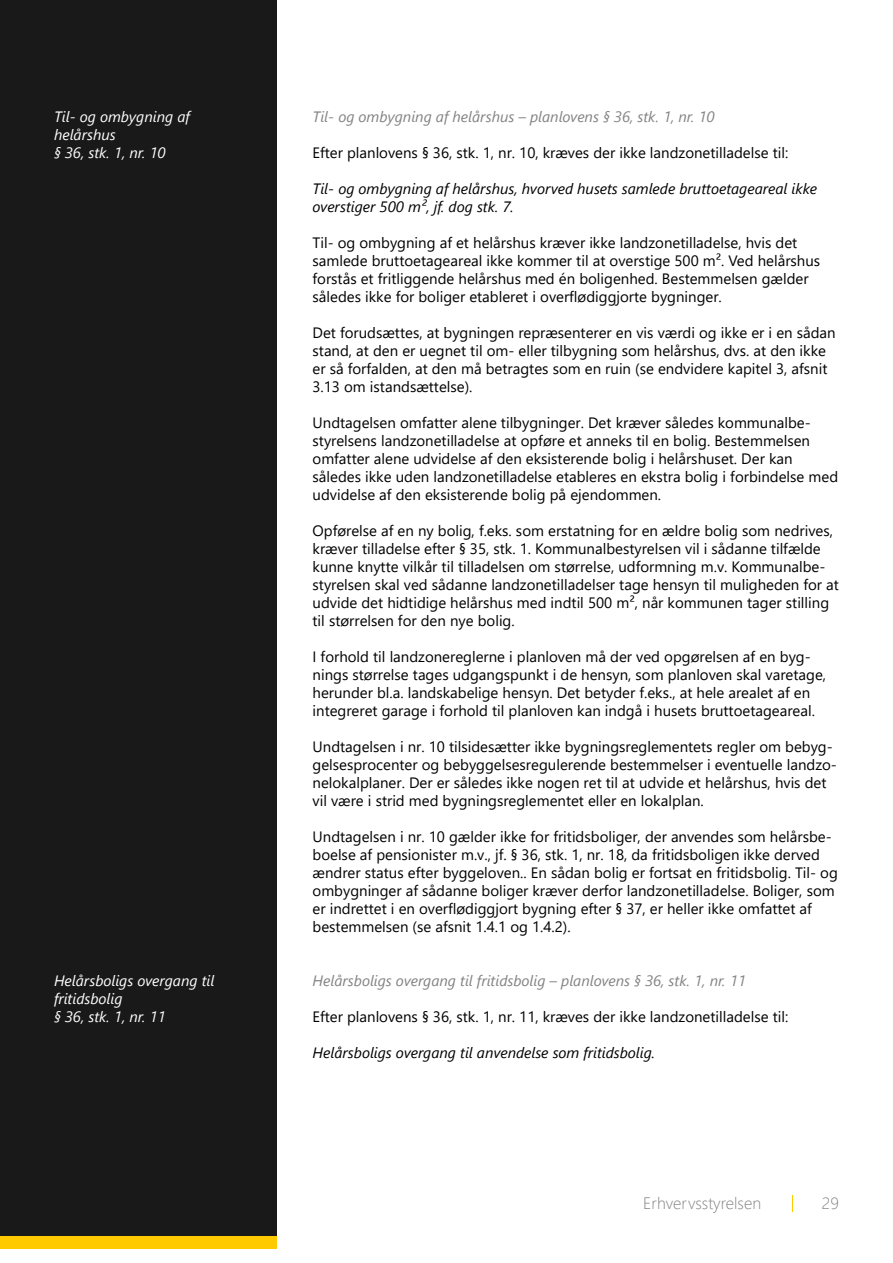
<style>
.page{position:relative;width:893px;height:1263px;background:#fff}
.page>*{position:absolute;margin:0;border:0;box-sizing:border-box;transform-origin:0 0}
.t1{font:300 16.5px "Segoe UI";color:#828282}
.t2{font:15px/18px "Segoe UI";color:#000}
.t3{font:italic 15px/18px "Segoe UI";color:#000}
.t4{font:italic 15px "Segoe UI";color:#828282}
.t5{font:italic 15px/18px "Segoe UI";color:#fff}
</style>
<div class="page">
<div style="left:0;top:0;width:276px;height:1236px;background:#191919"></div>
<svg style="left:792px;top:1195px;width:1px;height:17px"></svg>
<div style="left:0;top:1236px;width:276px;height:13px;background:#ffca00"></div>
<p class="t5" style="left:54px;top:105px;width:137px">Til- og ombygning af helårshus<br>§ 36, stk. 1, nr. 10</p>
<p class="t5" style="left:54px;top:969px;width:162px">Helårsboligs overgang til fritidsbolig<br>§ 36, stk. 1, nr. 11</p>
<p class="t4" style="left:313px;top:103px;width:404px">Til- og ombygning af helårshus – planlovens § 36, stk. 1, nr. 10</p>
<p class="t2" style="left:313px;top:143px;width:477px">Efter planlovens § 36, stk. 1, nr. 10, kræves der ikke landzonetilladelse til:</p>
<p class="t3" style="left:313px;top:177px;width:506px">Til- og ombygning af helårshus, hvorved husets samlede bruttoetageareal ikke overstiger 500 m², jf. dog stk. 7.</p>
<p class="t2" style="left:313px;top:233px;width:509px">Til- og ombygning af et helårshus kræver ikke landzonetilladelse, hvis det samlede bruttoetageareal ikke kommer til at overstige 500 m². Ved helårshus forstås et fritliggende helårshus med én boligenhed. Bestemmelsen gælder således ikke for boliger etableret i overflødiggjorte bygninger.</p>
<p class="t2" style="left:313px;top:323px;width:525px">Det forudsættes, at bygningen repræsenterer en vis værdi og ikke er i en sådan stand, at den er uegnet til om- eller tilbygning som helårshus, dvs. at den ikke er så forfalden, at den må betragtes som en ruin (se endvidere kapitel 3, afsnit 3.13 om istandsættelse).</p>
<p class="t2" style="left:313px;top:413px;width:527px">Undtagelsen omfatter alene tilbygninger. Det kræver således kommunalbe&shy;styrelsens landzonetilladelse at opføre et anneks til en bolig. Bestemmelsen omfatter alene udvidelse af den eksisterende bolig i helårshuset. Der kan således ikke uden landzonetilladelse etableres en ekstra bolig i forbindelse med udvidelse af den eksisterende bolig på ejendommen.</p>
<p class="t2" style="left:313px;top:521px;width:528px">Opførelse af en ny bolig, f.eks. som erstatning for en ældre bolig som nedrives, kræver tilladelse efter § 35, stk. 1. Kommunalbestyrelsen vil i sådanne tilfælde kunne knytte vilkår til tilladelsen om størrelse, udformning m.v. Kommunalbe&shy;styrelsen skal ved sådanne landzonetilladelser tage hensyn til muligheden for at udvide det hidtidige helårshus med indtil 500 m², når kommunen tager stilling til størrelsen for den nye bolig.</p>
<p class="t2" style="left:313px;top:647px;width:515px">I forhold til landzonereglerne i planloven må der ved opgørelsen af en byg&shy;nings størrelse tages udgangspunkt i de hensyn, som planloven skal varetage, herunder bl.a. landskabelige hensyn. Det betyder f.eks., at hele arealet af en integreret garage i forhold til planloven kan indgå i husets bruttoetageareal.</p>
<p class="t2" style="left:313px;top:737px;width:526px">Undtagelsen i nr. 10 tilsidesætter ikke bygningsreglementets regler om bebyg&shy;gelsesprocenter og bebyggelsesregulerende bestemmelser i eventuelle landzo&shy;nelokalplaner. Der er således ikke nogen ret til at udvide et helårshus, hvis det vil være i strid med bygningsreglementet eller en lokalplan.</p>
<p class="t2" style="left:313px;top:827px;width:527px">Undtagelsen i nr. 10 gælder ikke for fritidsboliger, der anvendes som helårsbe&shy;boelse af pensionister m.v., jf. § 36, stk. 1, nr. 18, da fritidsboligen ikke derved ændrer status efter byggeloven.. En sådan bolig er fortsat en fritidsbolig. Til- og ombygninger af sådanne boliger kræver derfor landzonetilladelse. Boliger, som er indrettet i en overflødiggjort bygning efter § 37, er heller ikke omfattet af bestemmelsen (se afsnit 1.4.1 og 1.4.2).</p>
<p class="t4" style="left:313px;top:967px;width:435px">Helårsboligs overgang til fritidsbolig – planlovens § 36, stk. 1, nr. 11</p>
<p class="t2" style="left:313px;top:1007px;width:477px">Efter planlovens § 36, stk. 1, nr. 11, kræves der ikke landzonetilladelse til:</p>
<p class="t3" style="left:313px;top:1041px;width:344px">Helårsboligs overgang til anvendelse som fritidsbolig.</p>
<p class="t1" style="left:643px;top:1188px;width:119px">Erhvervsstyrelsen</p>
<p class="t1" style="left:822px;top:1187px;width:18px">29</p>
</div>
